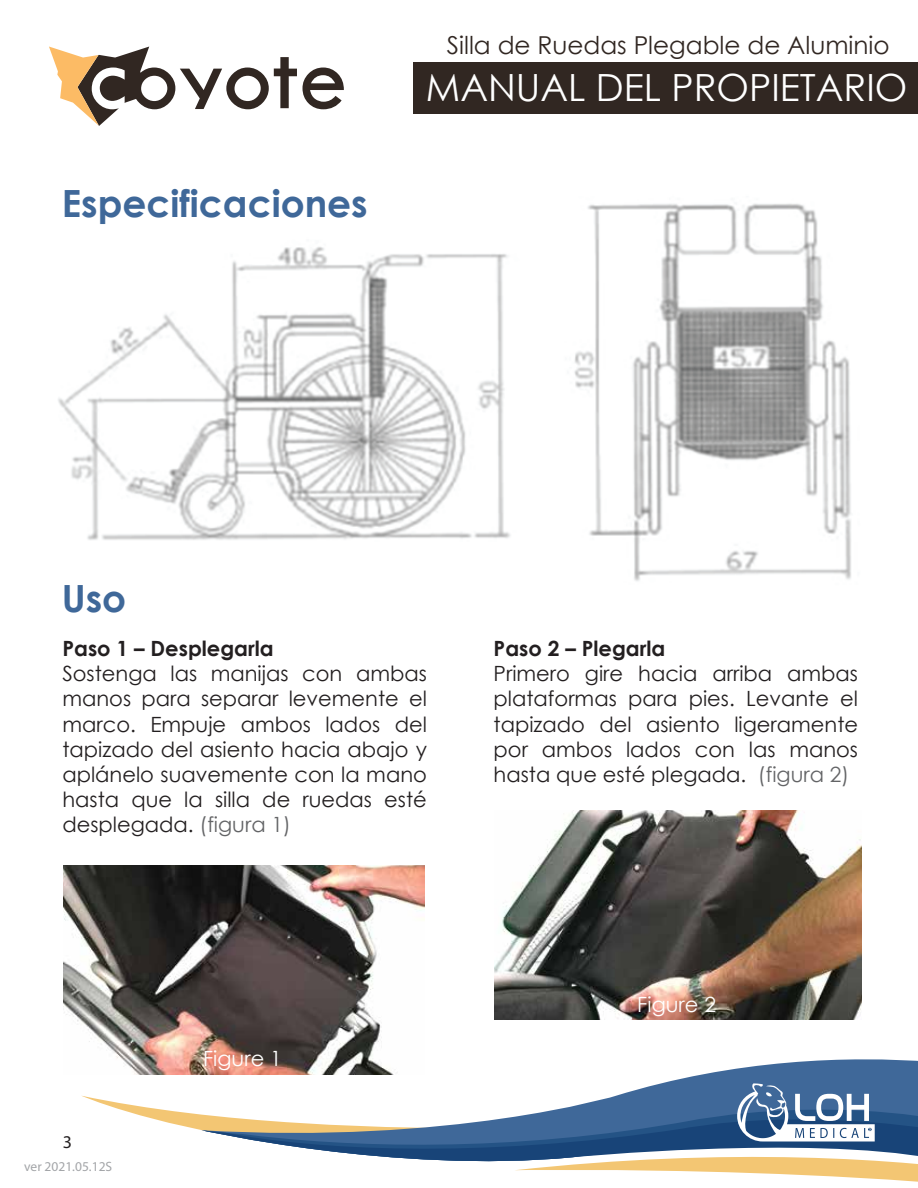
<style>
.page{position:relative;width:918px;height:1188px;background:#fff}
.page>*{position:absolute;margin:0;border:0;box-sizing:border-box;transform-origin:0 0}
.t1{font:37.5px "Century Gothic";color:#fff}
.t2{font:700 37.5px "Century Gothic";color:#3f6899}
.t3{font:24.75px "Century Gothic";color:#312722}
.t4{font:21px/25.2px "Century Gothic";color:#231f20;text-align:justify}
.t5{font:700 21px "Century Gothic";color:#231f20}
.t6{font:21px "Century Gothic";color:#fff}
.t7{font:18px "Myriad Pro";color:#231f20}
.t8{font:13.5px "Myriad Pro";color:#a3a5a8}
.s1{color:#636466}
</style>
<div class="page">
<img style="left:494px;top:811px;width:367px;height:209px">
<img style="left:63px;top:866px;width:362px;height:209px">
<svg style="left:82px;top:1096px;width:120px;height:35px"></svg>
<svg style="left:202px;top:1047px;width:716px;height:36px"></svg>
<svg style="left:202px;top:1114px;width:312px;height:48px"></svg>
<svg style="left:514px;top:1083px;width:404px;height:99px"></svg>
<svg style="left:303px;top:68px;width:41px;height:41px"></svg>
<svg style="left:49px;top:47px;width:248px;height:79px"></svg>
<div style="left:413px;top:63px;width:505px;height:51px;background:#312722"></div>
<img style="left:58px;top:203px;width:793px;height:378px">
<p class="t3" style="left:447px;top:27px;width:444px">Silla de Ruedas Plegable de Aluminio</p>
<h1 class="t2" style="left:62px;top:175px;width:307px">Especificaciones</h1>
<h1 class="t1" style="left:426px;top:62px;width:483px">MANUAL DEL PROPIETARIO</h1>
<h1 class="t2" style="left:62px;top:570px;width:66px">Uso</h1>
<p class="t5" style="left:62px;top:632px;width:213px">Paso 1 – Desplegarla</p>
<p class="t4" style="left:62px;top:661px;width:366px">Sostenga las manijas con ambas manos para separar levemente el marco. Empuje ambos lados del tapizado del asiento hacia abajo y aplánelo suavemente con la mano hasta que la silla de ruedas esté desplegada. <span class="s1">(figura 1)</span></p>
<p class="t7" style="left:63px;top:1131px;width:11px">3</p>
<p class="t8" style="left:24px;top:1158px;width:90px">ver 2021.05.12S</p>
<p class="t6" style="left:203px;top:1043px;width:80px">Figure 1</p>
<p class="t5" style="left:494px;top:632px;width:173px">Paso 2 – Plegarla</p>
<p class="t4" style="left:494px;top:661px;width:366px">Primero gire hacia arriba ambas plataformas para pies. Levante el tapizado del asiento ligeramente por ambos lados con las manos hasta que esté plegada. <span class="s1">(figura 2)</span></p>
<p class="t6" style="left:637px;top:990px;width:80px">Figure 2</p>
</div>
